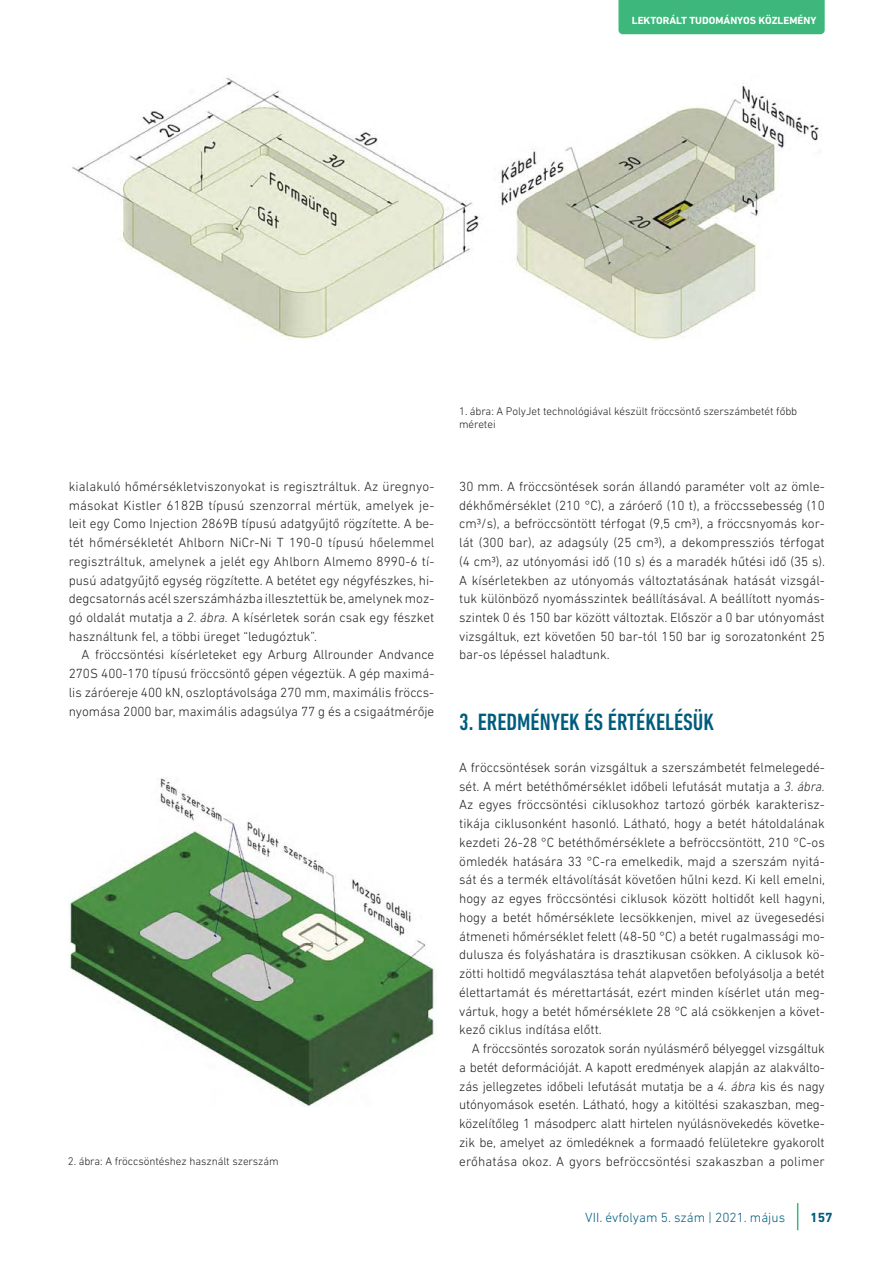
<style>
.page{position:relative;width:893px;height:1263px;background:#fff}
.page>*{position:absolute;margin:0;border:0;box-sizing:border-box;transform-origin:0 0}
.t1{font:500 condensed 24px "DIN Next LT Pro";color:#005c7d}
.t2{font:300 13.5px/18.8px "DIN Next LT Pro";color:#231f20;text-align:justify}
.t3{font:300 13.5px "DIN Next LT Pro";color:#005c7d}
.t4{font:700 13.5px "DIN Next LT Pro";color:#005c7d}
.t5{font:300 11.25px/13.5px "DIN Next LT Pro";letter-spacing:-.005em;color:#231f20}
.t6{font:700 10.5px "DIN Next LT Pro";color:#fff}
.s1{font-style:italic}
</style>
<div class="page">
<svg style="left:797px;top:1203px;width:1px;height:27px"></svg>
<div style="left:618px;top:0;width:207px;height:34px;background:#3db77b"></div>
<img style="left:72px;top:77px;width:747px;height:263px">
<img style="left:68px;top:777px;width:368px;height:329px">
<p class="t6" style="left:632px;top:14px;width:186px">LEKTORÁLT TUDOMÁNYOS KÖZLEMÉNY</p>
<p class="t2" style="left:69px;top:478px;width:367px">kialakuló hőmérsékletviszonyokat is regisztráltuk. Az üregnyo&shy;másokat Kistler 6182B típusú szenzorral mértük, amelyek je&shy;leit egy Como Injection 2869B típusú adatgyűjtő rögzítette. A be&shy;tét hőmérsékletét Ahlborn NiCr-Ni T 190-0 típusú hőelemmel regisztráltuk, amelynek a jelét egy Ahlborn Almemo 8990-6 tí&shy;pusú adatgyűjtő egység rögzítette. A betétet egy négyfészkes, hi&shy;degcsatornás acél szerszámházba illesztettük be, amelynek moz&shy;gó oldalát mutatja a <span class="s1">2. ábra.</span> A kísérletek során csak egy fészket használtunk fel, a többi üreget “ledugóztuk”.</p>
<p class="t2" style="left:69px;top:647px;width:367px;text-indent:13px">A fröccsöntési kísérleteket egy Arburg Allrounder Andvance 270S 400-170 típusú fröccsöntő gépen végeztük. A gép maximá&shy;lis záróereje 400 kN, oszloptávolsága 270 mm, maximális fröccs&shy;nyomása 2000 bar, maximális adagsúlya 77 g és a csigaátmérője</p>
<p class="t5" style="left:68px;top:1155px;width:212px">2. ábra: A fröccsöntéshez használt szerszám</p>
<p class="t5" style="left:459px;top:405px;width:340px">1. ábra: A PolyJet technológiával készült fröccsöntő szerszámbetét főbb méretei</p>
<p class="t2" style="left:459px;top:478px;width:367px">30 mm. A fröccsöntések során állandó paraméter volt az ömle&shy;dékhőmérséklet (210 °C), a záróerő (10 t), a fröccssebesség (10 cm3/s), a befröccsöntött térfogat (9,5 cm3), a fröccsnyomás kor&shy;lát (300 bar), az adagsúly (25 cm3), a dekompressziós térfogat (4 cm3), az utónyomási idő (10 s) és a maradék hűtési idő (35 s).<br>A kísérletekben az utónyomás változtatásának hatását vizsgál&shy;tuk különböző nyomásszintek beállításával. A beállított nyomás&shy;szintek 0 és 150 bar között változtak. Először a 0 bar utónyomást vizsgáltuk, ezt követően 50 bar-tól 150 bar ig sorozatonként 25 bar-os lépéssel haladtunk.</p>
<h1 class="t1" style="left:459px;top:707px;width:256px">3. EREDMÉNYEK ÉS ÉRTÉKELÉSÜK</h1>
<p class="t2" style="left:459px;top:759px;width:367px">A fröccsöntések során vizsgáltuk a szerszámbetét felmelegedé&shy;sét. A mért betéthőmérséklet időbeli lefutását mutatja a <span class="s1">3. ábra.<br></span>Az egyes fröccsöntési ciklusokhoz tartozó görbék karakterisz&shy;tikája ciklusonként hasonló. Látható, hogy a betét hátoldalának kezdeti 26-28 °C betéthőmérséklete a befröccsöntött, 210 °C-os ömledék hatására 33 °C-ra emelkedik, majd a szerszám nyitá&shy;sát és a termék eltávolítását követően hűlni kezd. Ki kell emelni, hogy az egyes fröccsöntési ciklusok között holtidőt kell hagyni, hogy a betét hőmérséklete lecsökkenjen, mivel az üvegesedési átmeneti hőmérséklet felett (48-50 °C) a betét rugalmassági mo&shy;dulusza és folyáshatára is drasztikusan csökken. A ciklusok kö&shy;zötti holtidő megválasztása tehát alapvetően befolyásolja a betét élettartamát és mérettartását, ezért minden kísérlet után meg&shy;vártuk, hogy a betét hőmérséklete 28 °C alá csökkenjen a követ&shy;kező ciklus indítása előtt.</p>
<p class="t2" style="left:459px;top:1040px;width:367px;text-indent:13px">A fröccsöntés sorozatok során nyúlásmérő bélyeggel vizsgáltuk a betét deformációját. A kapott eredmények alapján az alakválto&shy;zás jellegzetes időbeli lefutását mutatja be a <span class="s1">4. ábra</span> kis és nagy utónyomások esetén. Látható, hogy a kitöltési szakaszban, meg&shy;közelítőleg 1 másodperc alatt hirtelen nyúlásnövekedés követke&shy;zik be, amelyet az ömledéknek a formaadó felületekre gyakorolt erőhatása okoz. A gyors befröccsöntési szakaszban a polimer</p>
<p class="t3" style="left:585px;top:1212px;width:201px">VII. évfolyam 5. szám | 2021. május</p>
<p class="t4" style="left:810px;top:1209px;width:24px">157</p>
</div>
